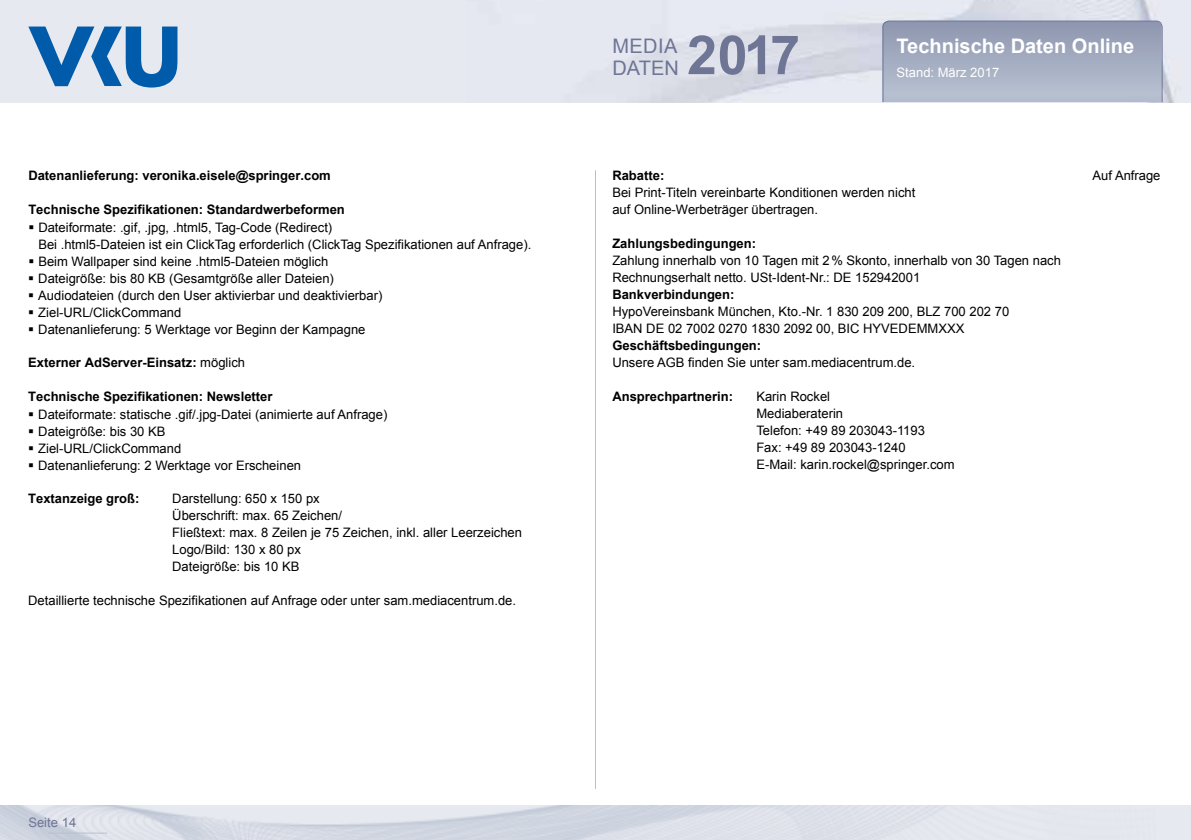
<style>
.page{position:relative;width:1191px;height:840px;background:#fff}
.page>*{position:absolute;margin:0;border:0;box-sizing:border-box;transform-origin:0 0}
.t1{font:700 54px "Arial";color:#6e7595}
.t2{font:700 20px "Arial";color:#fff}
.t3{font:20px/21.6px "Arial";letter-spacing:.01em;color:#6e7595}
.t4{font:13px/17px "Arial";color:#000}
.t5{font:700 13px "Arial";color:#000}
.t6{font:13px "Arial";color:#fff}
.t7{font:13px "Arial";color:#6e7595}
.s1{font-weight:400}
</style>
<div class="page">
<div style="left:0;top:0;width:1191px;height:102px;background:#e7e9f0"></div>
<img style="left:614px;top:0;width:560px;height:102px">
<svg style="left:0;top:805px;width:1191px;height:34px;background:#dbdfe8"></svg>
<hr style="left:595px;top:170px;width:1px;height:618px;background:#b6c0d0">
<hr style="left:48px;top:832px;width:59px;height:1px;background:#b6c0d0">
<svg style="left:882px;top:20px;width:281px;height:83px;background:#a3acc0"></svg>
<svg style="left:28px;top:27px;width:149px;height:60px"></svg>
<p class="t5" style="left:28px;top:166px;width:304px">Datenanlieferung: veronika.eisele@springer.com</p>
<p class="t5" style="left:28px;top:200px;width:318px">Technische Spezifikationen: Standardwerbeformen</p>
<p class="t4" style="left:38px;top:219px;width:494px">Dateiformate: .gif, .jpg, .html5, Tag-Code (Redirect)<br>Bei .html5-Dateien ist ein ClickTag erforderlich (ClickTag Spezifikationen auf Anfrage).<br>Beim Wallpaper sind keine .html5-Dateien möglich<br>Dateigröße: bis 80 KB (Gesamtgröße aller Dateien)<br>Audiodateien (durch den User aktivierbar und deaktivierbar)<br>Ziel-URL/ClickCommand<br>Datenanlieferung: 5 Werktage vor Beginn der Kampagne</p>
<p class="t5" style="left:28px;top:353px;width:218px">Externer AdServer-Einsatz: <span class="s1">möglich</span></p>
<p class="t5" style="left:28px;top:387px;width:246px">Technische Spezifikationen: Newsletter</p>
<p class="t4" style="left:38px;top:406px;width:351px">Dateiformate: statische .gif/.jpg-Datei (animierte auf Anfrage)<br>Dateigröße: bis 30 KB<br>Ziel-URL/ClickCommand<br>Datenanlieferung: 2 Werktage vor Erscheinen</p>
<p class="t5" style="left:28px;top:489px;width:133px">Textanzeige groß: <span class="s1">D</span></p>
<p class="t4" style="left:172px;top:490px;width:351px;text-indent:9px">arstellung: 650 x 150 px<br>Überschrift: max. 65 Zeichen/<br>Fließtext: max. 8 Zeilen je 75 Zeichen, inkl. aller Leerzeichen<br>Logo/Bild: 130 x 80 px<br>Dateigröße: bis 10 KB</p>
<p class="t4" style="left:28px;top:592px;width:489px">Detaillierte technische Spezifikationen auf Anfrage oder unter sam.mediacentrum.de.</p>
<h2 class="t3" style="left:612px;top:35px;width:68px">Media daten</h2>
<h1 class="t1" style="left:687px;top:19px;width:115px">2017</h1>
<h2 class="t2" style="left:896px;top:32px;width:239px">Technische Daten Online</h2>
<p class="t6" style="left:896px;top:64px;width:104px">Stand: März 2017</p>
<p class="t5" style="left:612px;top:166px;width:54px">Rabatte:</p>
<p class="t4" style="left:1092px;top:167px;width:69px">Auf Anfrage</p>
<p class="t4" style="left:612px;top:184px;width:304px">Bei Print-Titeln vereinbarte Konditionen werden nicht auf Online-Werbeträger übertragen.</p>
<p class="t5" style="left:612px;top:234px;width:145px">Zahlungsbedingungen:</p>
<p class="t4" style="left:612px;top:252px;width:450px">Zahlung innerhalb von 10 Tagen mit 2% Skonto, innerhalb von 30 Tagen nach<br>Rechnungserhalt netto. USt-Ident-N r.: DE 152942001</p>
<p class="t5" style="left:612px;top:285px;width:124px">Bankverbindungen:</p>
<p class="t4" style="left:612px;top:303px;width:398px">HypoVereinsbank München, Kto.-N r. 1 830 209 200, BLZ 700 202 70<br>I BAN DE 02 7002 0270 1830 2092 00, BI C HYVEDE</p>
<p class="t4" style="left:916px;top:320px;width:49px">MMXXX</p>
<p class="t5" style="left:612px;top:336px;width:150px">Geschäftsbedingungen:</p>
<p class="t4" style="left:612px;top:354px;width:304px">Unsere AGB finden Sie unter sam.mediacentrum.de.</p>
<p class="t5" style="left:612px;top:387px;width:122px">Ansprechpartnerin:</p>
<p class="t4" style="left:756px;top:388px;width:170px">Karin Rockel<br>Mediaberaterin<br>Telefon: +49 89 203043-1193<br>Fax: +49 89 203043-1240</p>
<p class="t4" style="left:688px;top:456px;width:40px">E</p>
<p class="t4" style="left:765px;top:456px;width:191px">-Mail: karin.rockel@springer.com</p>
<p class="t7" style="left:28px;top:813px;width:50px">Seite 14</p>
</div>
